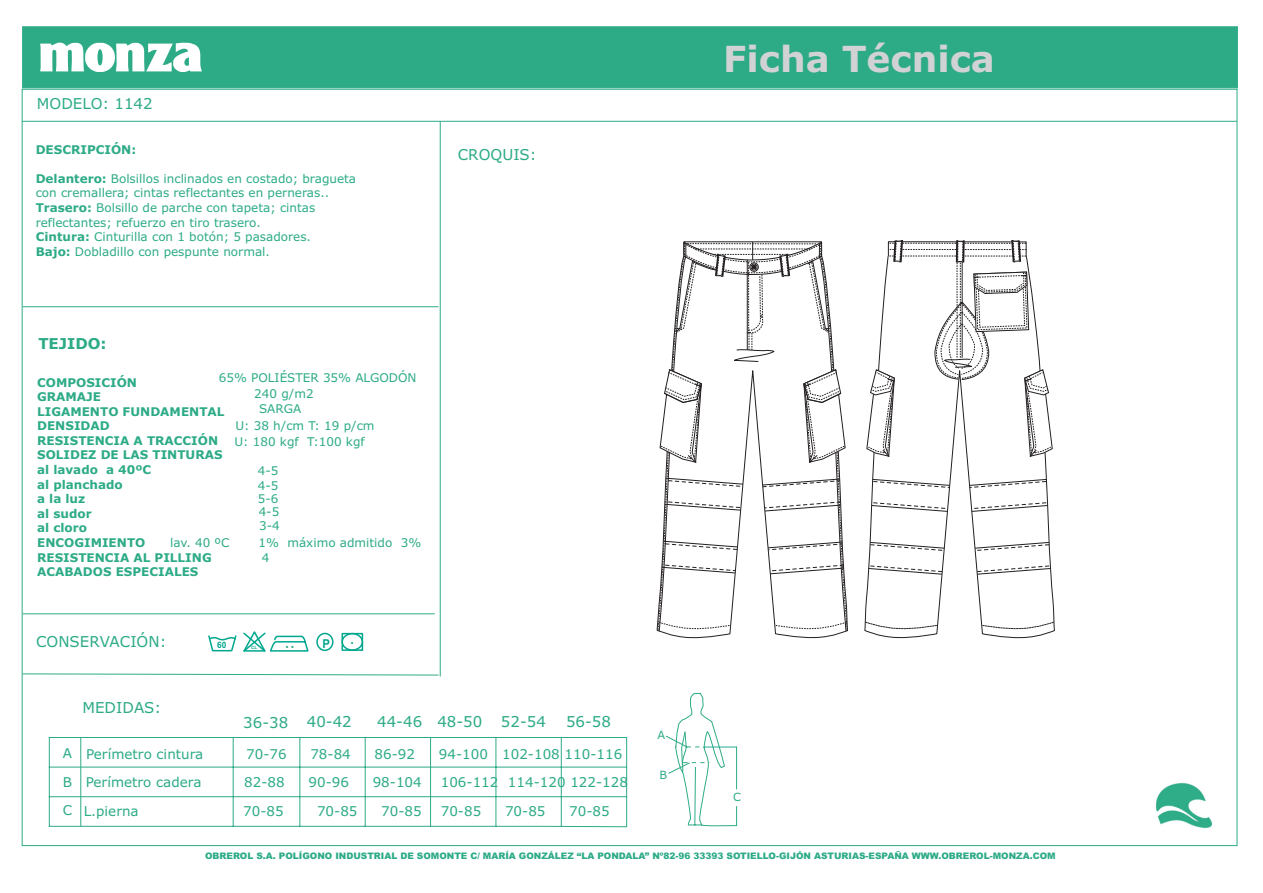
<style>
.page{position:relative;width:1263px;height:893px;background:#fff}
.page>*{position:absolute;margin:0;border:0;box-sizing:border-box;transform-origin:0 0}
.t1{font:700 36px "Verdana";color:#d1d2d4}
.t2{font:15px "Verdana";color:#2dab87}
.t3{font:700 15px "Verdana";color:#2dab87}
.t4{font:13.5px/29px "Verdana";color:#2dab87;text-align:justify}
.t5{font:700 12.3px "Arial";color:#00a78f;scale:.93 1}
.t6{font:12px/14.5px "Verdana";color:#2dab87}
.t7{font:700 12px/14.5px "Verdana";color:#2dab87}
.t8{font:11.25px "Verdana";color:#2dab87}
.t9{font:900 9px "Arial";color:#2dab87}
.t10{font:700 8.85px "Arial";color:#00a78f;scale:.94 1}
.t11{font:700 4.5px "Arial";color:#00a78f}
.s1{font-weight:700}
</style>
<div class="page">
<hr style="left:23px;top:613px;width:412px;height:1px;background:#2dab87">
<hr style="left:23px;top:306px;width:416px;height:1px;background:#2dab87">
<svg style="left:24px;top:673px;width:415px;height:3px"></svg>
<img style="left:1155px;top:782px;width:57px;height:47px">
<div style="left:22px;top:26px;width:1216px;height:63px;background:#2dab87"></div>
<svg style="left:40px;top:43px;width:162px;height:29px"></svg>
<hr style="left:440px;top:121px;width:1px;height:555px;background:#2dab87">
<hr style="left:22px;top:121px;width:1215px;height:1px;background:#2dab87">
<svg style="left:208px;top:631px;width:101px;height:21px"></svg>
<div style="left:316px;top:633px;width:17px;height:18px;border:2px solid #00a78f;border-radius:50%"></div>
<div style="left:341px;top:633px;width:22px;height:18px;border:2px solid #00a78f"></div>
<div style="left:341px;top:633px;width:22px;height:18px;border:2px solid #00a78f;border-radius:50%"></div>
<svg style="left:864px;top:443px;width:191px;height:196px"></svg>
<svg style="left:981px;top:622px;width:73px;height:8px"></svg>
<svg style="left:865px;top:622px;width:73px;height:8px"></svg>
<svg style="left:658px;top:241px;width:190px;height:390px"></svg>
<svg style="left:866px;top:240px;width:186px;height:217px"></svg>
<svg style="left:48px;top:737px;width:579px;height:91px"></svg>
<hr style="left:80px;top:737px;width:1px;height:89px;background:#2dab87">
<svg style="left:665px;top:693px;width:72px;height:133px"></svg>
<hr style="left:704px;top:747px;width:33px;height:1px;background:#23ac92">
<p class="t2" style="left:37px;top:98px;width:117px">MODELO: 1142</p>
<p class="t7" style="left:36px;top:143px;width:102px">DESCRIPCIÓN:</p>
<p class="t6" style="left:36px;top:172px;width:322px"><span class="s1">Delantero:</span> Bolsillos inclinados en costado; bragueta con cremallera; cintas reflectantes en perneras..<br><span class="s1">Trasero:</span> Bolsillo de parche con tapeta; cintas reflectantes; refuerzo en tiro trasero.<br><span class="s1">Cintura:</span> Cinturilla con 1 botón; 5 pasadores.<br><span class="s1">Bajo:</span> Dobladillo con pespunte normal.</p>
<p class="t2" style="left:458px;top:149px;width:80px">CROQUIS:</p>
<p class="t3" style="left:38px;top:338px;width:70px">TEJIDO:</p>
<p class="t7" style="left:37px;top:376px;width:189px">COMPOSICIÓN<br>GRAMAJE<br>LIGAMENTO FUNDAMENTAL<br>DENSIDAD<br>RESISTENCIA A TRACCIÓN<br>SOLIDEZ DE LAS TINTURAS al lavado a 40ºC<br>al planchado<br>a la luz<br>al sudor<br>al cloro<br>ENCOGIMIENTO</p>
<p class="t6" style="left:219px;top:371px;width:199px">65% POLIÉSTER 35% ALGODÓN</p>
<p class="t6" style="left:254px;top:387px;width:61px">240 g/m2</p>
<p class="t6" style="left:259px;top:402px;width:44px">SARGA</p>
<p class="t6" style="left:234px;top:418px;width:142px;line-height:16.2px">U: 38 h/cm T: 19 p/cm<br>U: 180 kgf T:100 kgf</p>
<p class="t6" style="left:258px;top:464px;width:22px;line-height:15.3px">4-5<br>4-5</p>
<p class="t6" style="left:258px;top:492px;width:22px">5-6</p>
<p class="t6" style="left:259px;top:520px;width:22px">3-4</p>
<p class="t6" style="left:259px;top:506px;width:22px">4-5</p>
<p class="t6" style="left:170px;top:536px;width:61px">lav. 40 ºC</p>
<p class="t6" style="left:258px;top:536px;width:164px">1% máximo admitido 3%</p>
<p class="t7" style="left:37px;top:551px;width:176px">RESISTENCIA AL PILLING</p>
<p class="t6" style="left:262px;top:551px;width:9px">4</p>
<p class="t7" style="left:37px;top:565px;width:163px">ACABADOS ESPECIALES</p>
<p class="t2" style="left:36px;top:636px;width:132px">CONSERVACIÓN:</p>
<p class="t2" style="left:82px;top:702px;width:80px">MEDIDAS:</p>
<p class="t10" style="left:217px;top:642px;width:11px">60</p>
<p class="t11" style="left:251px;top:646px;width:7px">CL</p>
<p class="t2" style="left:284px;top:637px;width:12px">..</p>
<p class="t5" style="left:323px;top:639px;width:10px">P</p>
<p class="t2" style="left:350px;top:632px;width:7px">.</p>
<p class="t2" style="left:243px;top:716px;width:110px">36-38 40-42</p>
<p class="t2" style="left:437px;top:715px;width:46px">48-50</p>
<p class="t2" style="left:501px;top:715px;width:46px">52-54</p>
<p class="t2" style="left:566px;top:715px;width:46px">56-58</p>
<p class="t2" style="left:377px;top:715px;width:46px">44-46</p>
<p class="t4" style="left:63px;top:739px;width:11px">A B C</p>
<p class="t4" style="left:86px;top:741px;width:119px">Perímetro cintura</p>
<p class="t4" style="left:246px;top:741px;width:42px">70-76</p>
<p class="t4" style="left:310px;top:741px;width:42px">78-84</p>
<p class="t4" style="left:375px;top:741px;width:42px">86-92</p>
<p class="t4" style="left:439px;top:741px;width:185px">94-100 102-108 110-116</p>
<p class="t4" style="left:86px;top:769px;width:117px">Perímetro cadera</p>
<p class="t4" style="left:244px;top:769px;width:42px">82-88</p>
<p class="t4" style="left:308px;top:769px;width:42px">90-96</p>
<p class="t4" style="left:373px;top:769px;width:51px">98-104</p>
<p class="t4" style="left:441px;top:769px;width:189px">106-112 114-120 122-128</p>
<p class="t4" style="left:84px;top:798px;width:57px">L.pierna</p>
<p class="t4" style="left:243px;top:798px;width:42px">70-85</p>
<p class="t4" style="left:317px;top:798px;width:42px">70-85</p>
<p class="t4" style="left:381px;top:798px;width:42px">70-85</p>
<p class="t4" style="left:441px;top:798px;width:42px">70-85</p>
<p class="t4" style="left:505px;top:798px;width:42px">70-85</p>
<p class="t4" style="left:569px;top:798px;width:42px">70-85</p>
<p class="t8" style="left:658px;top:730px;width:9px">A</p>
<p class="t8" style="left:659px;top:770px;width:9px">B</p>
<h1 class="t1" style="left:723px;top:45px;width:273px">Ficha Técnica</h1>
<p class="t8" style="left:733px;top:793px;width:9px">C</p>
<p class="t9" style="left:205px;top:853px;width:852px">OBREROL S.A. POLÍGONO INDUSTRIAL DE SOMONTE C/ MARÍA GONZÁLEZ “LA PONDALA” Nº82-96 33393 SOTIELLO-GIJÓN ASTURIAS-ESPAÑA WWW.OBREROL-MONZA.COM</p>
</div>
